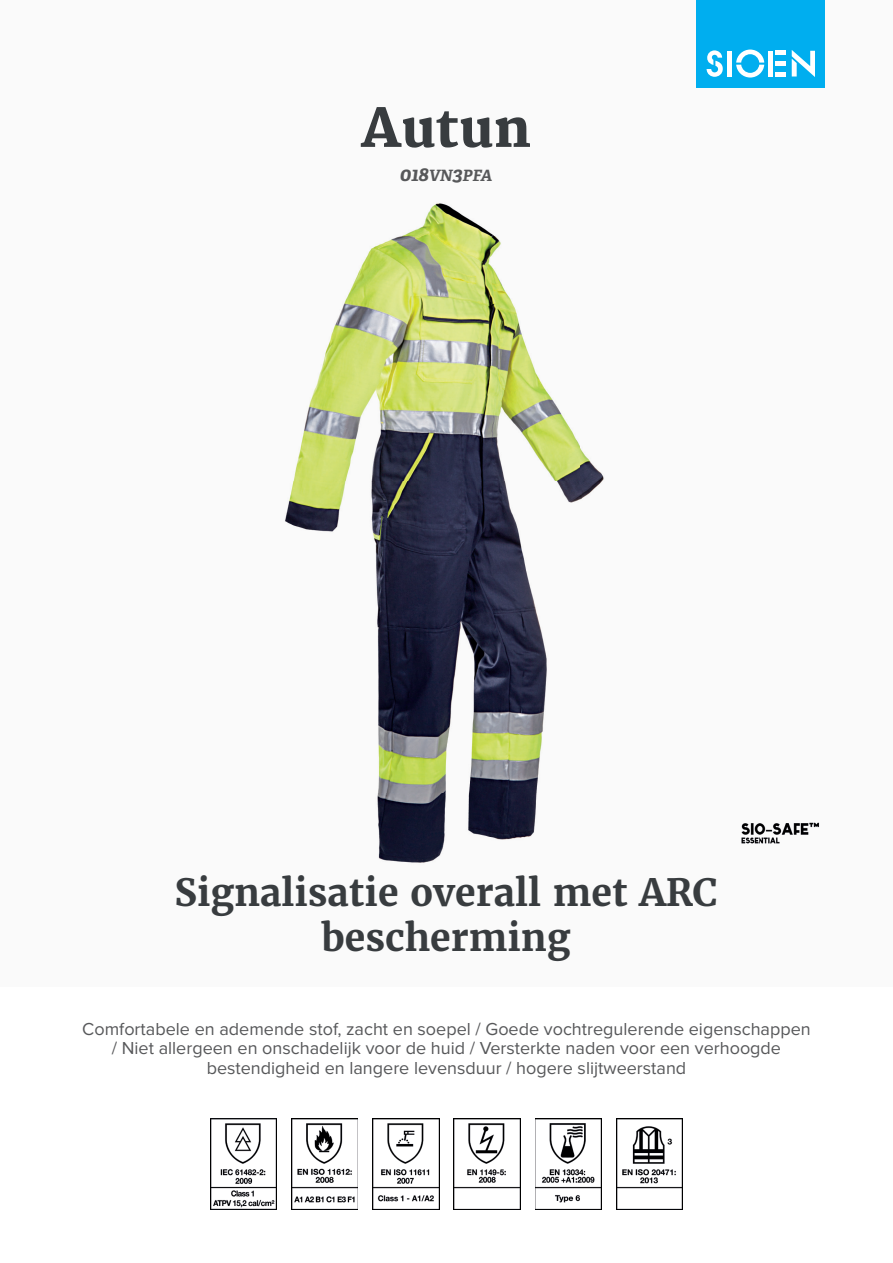
<style>
.page{position:relative;width:893px;height:1263px;background:#fff}
.page>*{position:absolute;margin:0;border:0;box-sizing:border-box;transform-origin:0 0}
.t1{font:800 52.5px "Merriweather";color:#383c3f}
.t2{font:700 37.5px/45px "Merriweather";color:#383c3f;text-align:center}
.t3{font:18px/19.5px "Proxima Nova";color:#57585a;text-align:center}
.t4{font:italic 700 15.6px "Adelle PE";color:#57585a}
.s1{font-size:19.5px}
</style>
<div class="page">
<div style="left:0;top:0;width:893px;height:986px;background:#fafafa"></div>
<div style="left:697px;top:0;width:128px;height:88px;background:#00aeef"></div>
<svg style="left:707px;top:50px;width:16px;height:27px"></svg>
<svg style="left:736px;top:50px;width:28px;height:28px"></svg>
<div style="left:727px;top:51px;width:5px;height:26px;background:#fff"></div>
<div style="left:768px;top:51px;width:5px;height:26px;background:#fff"></div>
<div style="left:775px;top:72px;width:11px;height:5px;background:#fff"></div>
<div style="left:775px;top:61px;width:11px;height:5px;background:#fff"></div>
<hr style="left:775px;top:51px;width:11px;height:4px;background:#fff">
<svg style="left:792px;top:50px;width:23px;height:27px"></svg>
<img style="left:741px;top:822px;width:78px;height:22px">
<img style="left:211px;top:1118px;width:66px;height:92px">
<img style="left:292px;top:1118px;width:66px;height:92px">
<img style="left:373px;top:1118px;width:66px;height:92px">
<img style="left:454px;top:1118px;width:66px;height:92px">
<img style="left:535px;top:1118px;width:66px;height:92px">
<img style="left:616px;top:1118px;width:66px;height:92px">
<img style="left:285px;top:203px;width:319px;height:660px">
<h1 class="t1" style="left:361px;top:98px;width:172px">Autun</h1>
<p class="t4" style="left:400px;top:164px;width:94px"><span class="s1">018</span>VN<span class="s1">3</span>PFA</p>
<h2 class="t2" style="left:174px;top:869px;width:544px">Signalisatie overall met ARC bescherming</h2>
<p class="t3" style="left:82px;top:1019px;width:730px">Comfortabele en ademende stof, zacht en soepel / Goede vochtregulerende eigenschappen / Niet allergeen en onschadelijk voor de huid / Versterkte naden voor een verhoogde bestendigheid en langere levensduur / hogere slijtweerstand</p>
</div>
